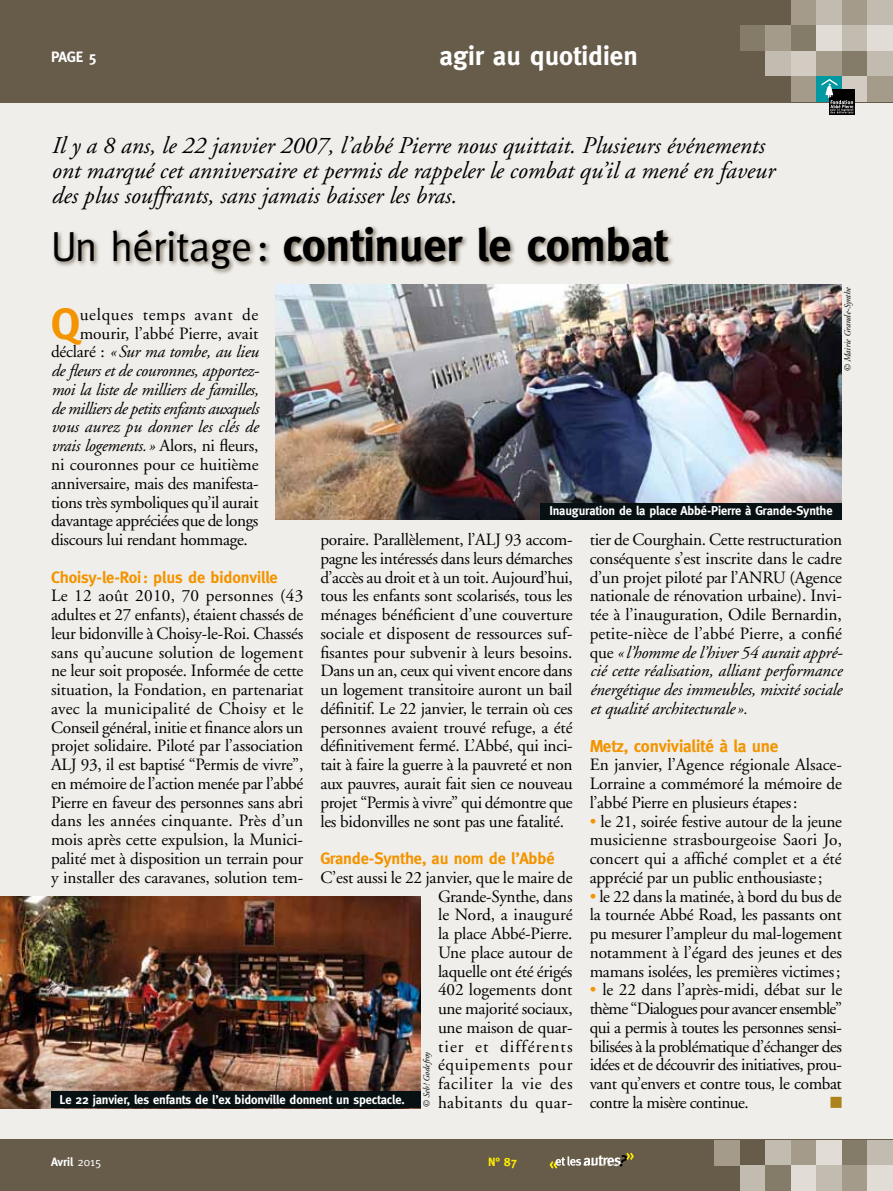
<style>
.page{position:relative;width:893px;height:1191px;background:#fff}
.page>*{position:absolute;margin:0;border:0;box-sizing:border-box;transform-origin:0 0}
.t1{font:700 46.5px "Meta";letter-spacing:-.01em;color:#000}
.t2{font:700 44.1px "Meta";color:#f39400}
.t3{font:700 27px "Meta";color:#fff}
.t4{font:italic 24px/24.8px "Adobe Garamond";color:#000}
.t5{font:17.25px/18.8px "Adobe Garamond";letter-spacing:-.015em;color:#000;text-align:justify}
.t6{font:italic 17.25px "Adobe Garamond";letter-spacing:-.02em;color:#000}
.t7{font:italic 17.25px "Adobe Garamond";color:#000}
.t8{font:700 17.25px "Meta";letter-spacing:-.01em;color:#f39400}
.t9{font:17.25px "Adobe Garamond";letter-spacing:.035em;color:#000}
.t10{font:700 16.5px "Meta";letter-spacing:-.01em;color:#f39400}
.t11{font:700 15px "Meta";color:#fff}
.t12{font:15px "Zapf Dingbats";color:#ab821c}
.t13{font:700 12.75px "Meta";letter-spacing:-.01em;color:#fff}
.t14{font:700 12px "Meta";letter-spacing:-.005em;color:#fff}
.t15{font:700 12px "Meta";color:#ffed00}
.t16{font:italic 9px "Adobe Garamond";color:#000}
.s1{font-weight:400;font-size:42px}
.s2{font-style:normal}
.s3{font-style:italic}
.s4{color:#f39400}
.s5{font-weight:400}
</style>
<div class="page">
<div style="left:0;top:94px;width:893px;height:1052px;background:#f0eeea"></div>
<div style="left:52px;top:224px;width:623px;height:51px;background:#675c4a;opacity:.85"></div>
<div style="left:0;top:1140px;width:893px;height:51px;background:#675c4a"></div>
<div style="left:714px;top:1140px;width:26px;height:25px;background:#a49b8b"></div>
<div style="left:765px;top:1140px;width:26px;height:25px;background:#c2bbaf"></div>
<div style="left:791px;top:1140px;width:25px;height:25px;background:#a49b8b"></div>
<div style="left:816px;top:1140px;width:26px;height:25px;background:#e1ddd6"></div>
<div style="left:740px;top:1165px;width:25px;height:26px;background:#c2bbaf"></div>
<div style="left:765px;top:1165px;width:26px;height:26px;background:#857b69"></div>
<div style="left:791px;top:1165px;width:25px;height:26px;background:#e1ddd6"></div>
<div style="left:816px;top:1165px;width:26px;height:26px;background:#c2bbaf"></div>
<div style="left:842px;top:1140px;width:25px;height:25px;background:#857b69"></div>
<div style="left:867px;top:1140px;width:26px;height:25px;background:#c2bbaf"></div>
<div style="left:842px;top:1165px;width:25px;height:26px;background:#a49b8b"></div>
<div style="left:867px;top:1165px;width:26px;height:26px;background:#e1ddd6"></div>
<div style="left:0;top:0;width:893px;height:102px;background:#675c4a"></div>
<div style="left:791px;top:0;width:25px;height:26px;background:#a49b8b"></div>
<div style="left:816px;top:0;width:26px;height:26px;background:#c2bbaf"></div>
<div style="left:842px;top:0;width:25px;height:26px;background:#a49b8b"></div>
<div style="left:867px;top:0;width:26px;height:26px;background:#c2bbaf"></div>
<div style="left:740px;top:26px;width:25px;height:25px;background:#857b69"></div>
<div style="left:765px;top:26px;width:26px;height:25px;background:#a49b8b"></div>
<div style="left:791px;top:26px;width:25px;height:25px;background:#857b69"></div>
<div style="left:816px;top:26px;width:26px;height:25px;background:#e1ddd6"></div>
<div style="left:842px;top:26px;width:25px;height:25px;background:#c2bbaf"></div>
<div style="left:867px;top:26px;width:26px;height:25px;background:#e1ddd6"></div>
<div style="left:765px;top:51px;width:26px;height:26px;background:#c2bbaf"></div>
<div style="left:791px;top:51px;width:25px;height:26px;background:#d2ccc2"></div>
<div style="left:816px;top:51px;width:26px;height:26px;background:#a49b8b"></div>
<div style="left:842px;top:51px;width:25px;height:26px;background:#857b69"></div>
<div style="left:867px;top:51px;width:26px;height:26px;background:#c2bbaf"></div>
<div style="left:791px;top:77px;width:25px;height:25px;background:#a49b8b"></div>
<div style="left:842px;top:77px;width:25px;height:25px;background:#d2ccc2"></div>
<div style="left:867px;top:77px;width:26px;height:25px;background:#a49b8b"></div>
<div style="left:816px;top:77px;width:26px;height:25px;background:#0098a1"></div>
<svg style="left:829px;top:89px;width:26px;height:26px"></svg>
<svg style="left:821px;top:79px;width:33px;height:34px"></svg>
<svg style="left:549px;top:1152px;width:85px;height:16px"></svg>
<img style="left:0;top:896px;width:421px;height:212px">
<img style="left:276px;top:285px;width:566px;height:234px">
<div style="left:541px;top:503px;width:301px;height:16px;background:#071013"></div>
<div style="left:51px;top:1091px;width:370px;height:17px;background:#071013"></div>
<p class="t11" style="left:51px;top:48px;width:47px">page 5</p>
<h3 class="t3" style="left:440px;top:40px;width:200px">agir au quotidien</h3>
<h3 class="t4" style="left:51px;top:134px;width:725px">Il y a 8 ans, le 22 janvier 2007, l’abbé Pierre nous quittait. Plusieurs événements ont marqué cet anniversaire et permis de rappeler le combat qu’il a mené en faveur des plus souffrants, sans jamais baisser les bras.</h3>
<h1 class="t1" style="left:51px;top:218px;width:618px"><span class="s1">Un héritage:</span> continuer le combat</h1>
<p class="t16" style="left:843px;top:372px;width:87px;rotate:-90deg">© Mairie Grande-Synthe</p>
<h2 class="t2" style="left:51px;top:298px;width:31px">Q</h2>
<p class="t9" style="left:80px;top:305px;width:180px">uelques temps avant de</p>
<p class="t5" style="left:80px;top:324px;width:180px">mourir, l’abbé Pierre, avait</p>
<p class="t6" style="left:51px;top:343px;width:209px"><span class="s2">déclaré :</span> «Sur ma tombe, au lieu</p>
<p class="t6" style="left:51px;top:361px;width:210px">de fleurs et de couronnes, apportez-</p>
<p class="t6" style="left:51px;top:380px;width:209px">moi la liste de milliers de familles,</p>
<p class="t6" style="left:51px;top:399px;width:209px">de milliers de petits enfants auxquels</p>
<p class="t7" style="left:51px;top:418px;width:209px">vous aurez pu donner les clés de</p>
<p class="t6" style="left:51px;top:436px;width:209px">vrais logements.» <span class="s2">Alors, ni fleurs,</span></p>
<p class="t5" style="left:51px;top:455px;width:209px">ni couronnes pour ce huitième</p>
<p class="t5" style="left:51px;top:474px;width:209px">anniversaire, mais des manifesta-</p>
<p class="t5" style="left:51px;top:493px;width:209px">tions très symboliques qu’il aurait</p>
<p class="t5" style="left:51px;top:512px;width:209px">davantage appréciées que de longs</p>
<p class="t5" style="left:51px;top:530px;width:198px">discours lui rendant hommage.</p>
<p class="t10" style="left:51px;top:567px;width:228px">Choisy-le-Roi: plus de bidonville</p>
<p class="t5" style="left:51px;top:587px;width:254px">Le 12 août 2010, 70 personnes (43 adultes et 27 enfants), étaient chassés de leur bidonville à Choisy-le-Roi. Chassés sans qu’aucune solution de logement ne leur soit proposée. Informée de cette situation, la Fondation, en partenariat avec la municipalité de Choisy et le Conseil général, initie et finance alors un projet solidaire. Piloté par l’association ALJ 93, il est baptisé “Permis de vivre”, en mémoire de l’action menée par l’abbé Pierre en faveur des personnes sans abri dans les années cinquante. Près d’un mois après cette expulsion, la Munici&shy;palité met à disposition un terrain pour y installer des caravanes, solution tem-</p>
<p class="t13" style="left:549px;top:503px;width:285px">Inauguration de la place Abbé-Pierre à Grande-Synthe</p>
<p class="t5" style="left:320px;top:531px;width:254px">poraire. Parallèlement, l’ALJ 93 accom&shy;pagne les intéressés dans leurs démarches d’accès au droit et à un toit. Aujourd’hui, tous les enfants sont scolarisés, tous les ménages bénéficient d’une couverture sociale et disposent de ressources suf&shy;fisantes pour subvenir à leurs besoins.<br>Dans un an, ceux qui vivent encore dans un logement transitoire auront un bail définitif. Le 22 janvier, le terrain où ces personnes avaient trouvé refuge, a été définitivement fermé. L’Abbé, qui inci&shy;tait à faire la guerre à la pauvreté et non aux pauvres, aurait fait sien ce nouveau projet “Permis à vivre” qui démontre que les bidonvilles ne sont pas une fatalité.</p>
<p class="t10" style="left:320px;top:848px;width:236px">Grande-Synthe, au nom de l’Abbé</p>
<p class="t5" style="left:438px;top:868px;width:136px;text-indent:-118px">C’est aussi le 22 janvier, que le maire de Grande-Synthe, dans le Nord, a inauguré la place Abbé-Pierre.<br>Une place autour de laquelle ont été érigés 402 logements dont une majorité sociaux, une maison de quar&shy;tier et différents équipements pour faciliter la vie des habitants du quar-</p>
<p class="t5" style="left:590px;top:531px;width:254px">tier de Courghain. Cette restructuration conséquente s’est inscrite dans le cadre d’un projet piloté par l’ANRU (Agence nationale de rénovation urbaine). Invi&shy;tée à l’inauguration, Odile Bernardin, petite-nièce de l’abbé Pierre, a confié que <span class="s3">« l’homme de l’hiver 54 aurait appré&shy;cié cette réalisation, alliant performance énergétique des immeubles, mixité sociale et qualité architecturale ».</span></p>
<p class="t8" style="left:590px;top:735px;width:190px">Metz, convivialité à la une</p>
<p class="t5" style="left:590px;top:756px;width:254px">En janvier, l’Agence régionale Alsace-Lorraine a commémoré la mémoire de l’abbé Pierre en plusieurs étapes:</p>
<p class="t5" style="left:590px;top:812px;width:254px"><span class="s4">•</span> le 21, soirée festive autour de la jeune musicienne strasbourgeoise Saori Jo, concert qui a affiché complet et a été apprécié par un public enthousiaste;</p>
<p class="t5" style="left:590px;top:887px;width:254px"><span class="s4">•</span> le 22 dans la matinée, à bord du bus de la tournée Abbé Road, les passants ont pu mesurer l’ampleur du mal-logement notamment à l’égard des jeunes et des mamans isolées, les premières victimes;</p>
<p class="t5" style="left:590px;top:981px;width:254px"><span class="s4">•</span> le 22 dans l’après-midi, débat sur le thème “Dialogues pour avancer ensemble” qui a permis à toutes les personnes sensi&shy;bilisées à la problématique d’échanger des idées et de découvrir des initiatives, prou&shy;vant qu’envers et contre tous, le combat contre la misère continue.</p>
<p class="t16" style="left:422px;top:1108px;width:58px;rotate:-90deg">© Seb ! Godefroy</p>
<p class="t13" style="left:60px;top:1092px;width:347px">Le 22 janvier, les enfants de l’ex bidonville donnent un spectacle.</p>
<p class="t12" style="left:830px;top:1094px;width:13px">■</p>
<p class="t14" style="left:51px;top:1154px;width:52px">Avril <span class="s5">2015</span></p>
<p class="t15" style="left:488px;top:1154px;width:31px">N° 87</p>
</div>
